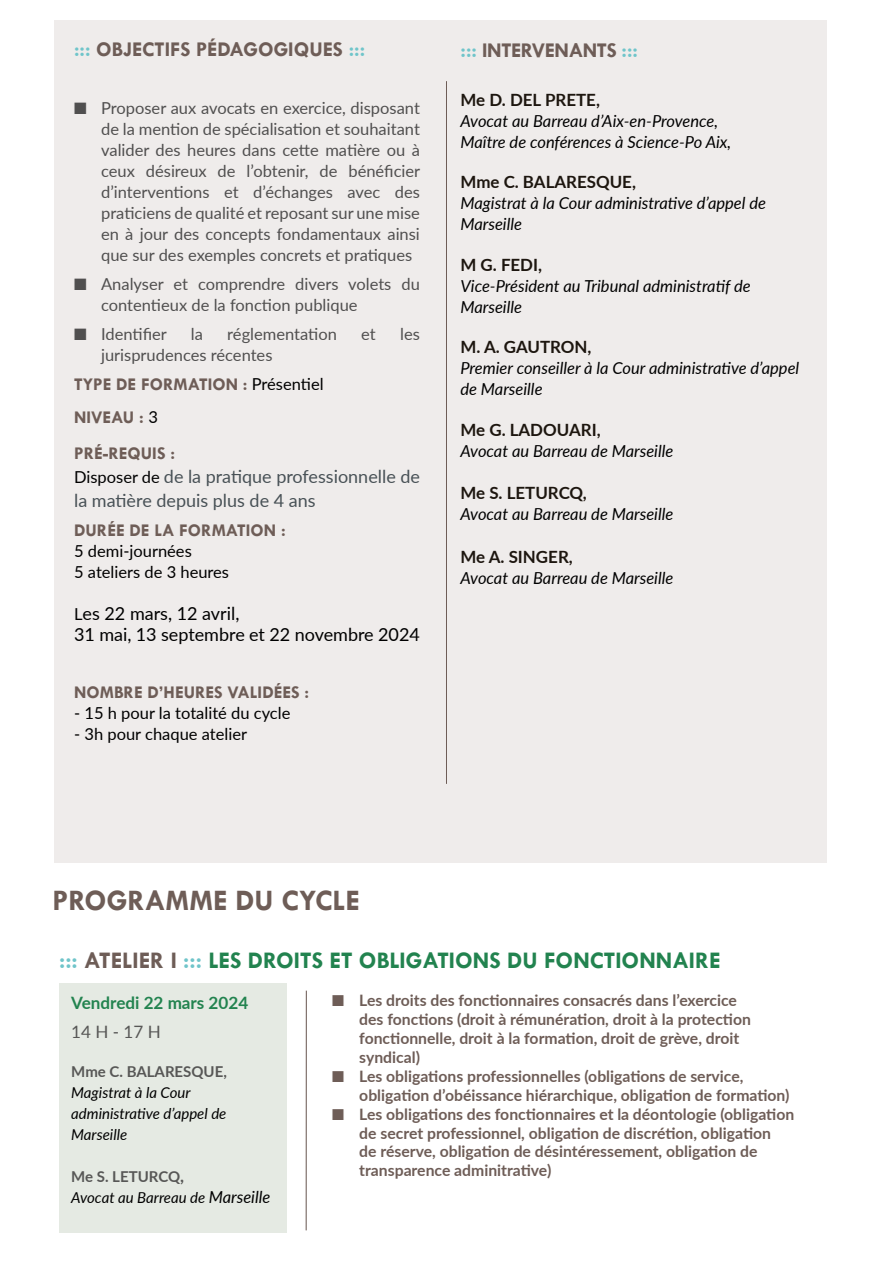
<style>
.page{position:relative;width:893px;height:1263px;background:#fff}
.page>*{position:absolute;margin:0;border:0;box-sizing:border-box;transform-origin:0 0}
.t1{font:700 30px "Tw Cen";color:#6e5d57}
.t2{font:700 24px "Tw Cen";color:#22834f}
.t3{font:700 21.15px "Tw Cen";color:#6e5d57}
.t4{font:700 21.15px "Tw Cen";letter-spacing:-.02em;color:#6e5d57}
.t5{font:700 18px/33px "Tw Cen";color:#6e5d57}
.t6{font:18px/24px "Lato";color:#485156}
.t7{font:18px/21px "Lato";color:#000}
.t8{font:700 17.1px "Lato";color:#22834f}
.t9{font:17.1px "Lato";color:#575756}
.t10{font:700 16.95px "Lato";color:#1d160f}
.t11{font:16.5px/21px "Lato";color:#504f4f;text-align:justify}
.t12{font:italic 16.5px/21px "Lato";color:#000}
.t13{font:16.5px/21px "Lato";color:#000}
.t14{font:700 15.75px/18.9px "Lato";color:#6e5d57}
.t15{font:italic 15px/21px "Lato";color:#000}
.t16{font:700 15px "Lato";color:#575756}
.s1{color:#70c5ca}
.s2{font-family:"Lato";font-weight:400;font-size:16.5px;color:#000}
.s3{font-size:16.5px;color:#000}
.s4{font-size:16.5px}
.s5{color:#6e5d57}
.s6{font-weight:700;font-style:normal;color:#575756}
.s7{font-weight:700;font-style:normal;font-size:16.95px;color:#575756}
</style>
<div class="page">
<div style="left:54px;top:21px;width:773px;height:842px;background:#efeceb"></div>
<hr style="left:446px;top:81px;width:1px;height:703px;background:#6e5d57">
<div style="left:59px;top:983px;width:228px;height:249px;background:#e5eae3"></div>
<hr style="left:306px;top:991px;width:1px;height:239px;background:#6e5d57">
<h3 class="t3" style="left:74px;top:36px;width:293px"><span class="s1">:::</span> OBJECTIFS PÉDAGOGIQUES <span class="s1">:::</span></h3>
<p class="t11" style="left:101px;top:97px;width:321px;text-indent:-27px">■ Proposer aux avocats en exercice, disposant de la mention de spécialisation et souhaitant valider des heures dans cette matière ou à ceux désireux de l’obtenir, de bénéficier d’interventions et d’échanges avec des praticiens de qualité et reposant sur une mise en à jour des concepts fondamentaux ainsi que sur des exemples concrets et pratiques</p>
<p class="t11" style="left:101px;top:273px;width:320px;text-indent:-27px">■ Analyser et comprendre divers volets du contentieux de la fonction publique</p>
<p class="t11" style="left:74px;top:323px;width:94px">■ Identifier</p>
<p class="t11" style="left:191px;top:323px;width:14px">la</p>
<p class="t11" style="left:227px;top:323px;width:111px">réglementation</p>
<p class="t11" style="left:361px;top:323px;width:16px">et</p>
<p class="t11" style="left:400px;top:323px;width:21px">les</p>
<p class="t11" style="left:101px;top:344px;width:173px">jurisprudences récentes</p>
<p class="t5" style="left:74px;top:368px;width:251px">TYPE DE FORMATION : <span class="s2">Présentiel<br></span>NIVEAU : <span class="s2">3</span></p>
<p class="t5" style="left:74px;top:437px;width:102px">PRÉ-REQUIS :</p>
<p class="t6" style="left:74px;top:464px;width:347px"><span class="s3">Disposer de</span> de la pratique professionnelle de la matière depuis plus de 4 ans</p>
<p class="t5" style="left:74px;top:514px;width:213px">DURÉE DE LA FORMATION :</p>
<p class="t13" style="left:74px;top:540px;width:156px">5 demi-journées<br>5 ateliers de 3 heures</p>
<p class="t7" style="left:74px;top:603px;width:347px"><span class="s4">L</span>es 22 mars, 12 avril,<br>31 mai, 13 septembre et 22 novembre 2024</p>
<p class="t5" style="left:74px;top:676px;width:236px">NOMBRE D’HEURES VALIDÉES :</p>
<p class="t13" style="left:74px;top:702px;width:218px">- 15 h pour la totalité du cycle</p>
<p class="t13" style="left:74px;top:723px;width:174px">- 3h pour chaque atelier</p>
<h3 class="t4" style="left:460px;top:37px;width:179px"><span class="s1">:::</span> INTERVENANTS <span class="s1">:::</span></h3>
<p class="t10" style="left:460px;top:87px;width:141px">Me D. DEL PRETE,</p>
<p class="t12" style="left:460px;top:109px;width:272px">Avocat au Barreau d’Aix-en-Provence,<br>Maître de conférences à Science-Po Aix,</p>
<p class="t10" style="left:460px;top:170px;width:177px">Mme C. BALARESQUE,</p>
<p class="t12" style="left:460px;top:192px;width:307px">Magistrat à la Cour administrative d’appel de<br>Marseille</p>
<p class="t10" style="left:460px;top:252px;width:83px">M G. FEDI,</p>
<p class="t12" style="left:460px;top:275px;width:292px">Vice-Président au Tribunal administratif de<br>Marseille</p>
<p class="t10" style="left:460px;top:335px;width:133px">M. A. GAUTRON,</p>
<p class="t12" style="left:460px;top:357px;width:340px">Premier conseiller à la Cour administrative d’appel de Marseille</p>
<p class="t10" style="left:460px;top:417px;width:142px">Me G. LADOUARI,</p>
<p class="t12" style="left:460px;top:440px;width:214px">Avocat au Barreau de Marseille</p>
<p class="t10" style="left:460px;top:480px;width:128px">Me S. LETURCQ,</p>
<p class="t12" style="left:460px;top:503px;width:214px">Avocat au Barreau de Marseille</p>
<p class="t10" style="left:460px;top:544px;width:114px">Me A. SINGER,</p>
<p class="t12" style="left:460px;top:566px;width:214px">Avocat au Barreau de Marseille</p>
<h1 class="t1" style="left:52px;top:882px;width:309px">PROGRAMME DU CYCLE</h1>
<h2 class="t2" style="left:59px;top:946px;width:663px"><span class="s1">:::</span> <span class="s5">ATELIER I</span> <span class="s1">:::</span> LES DROITS ET OBLIGATIONS DU FONCTIONNAIRE</h2>
<p class="t8" style="left:71px;top:990px;width:178px">Vendredi 22 mars 2024</p>
<p class="t9" style="left:71px;top:1019px;width:91px">14 H - 17 H</p>
<p class="t16" style="left:71px;top:1061px;width:157px">Mme C. BALARESQUE,</p>
<p class="t15" style="left:71px;top:1082px;width:157px">Magistrat à la Cour administrative d’appel de<br>Marseille</p>
<p class="t15" style="left:71px;top:1166px;width:201px"><span class="s6">Me S. LETURCQ</span><span class="s7">,<br></span>Avocat au Barreau de <span class="s4">Marseille</span></p>
<p class="t14" style="left:359px;top:990px;width:393px;text-indent:-27px">■ Les droits des fonctionnaires consacrés dans l’exercice des fonctions (droit à rémunération, droit à la protection fonctionnelle, droit à la formation, droit de grève, droit syndical)</p>
<p class="t14" style="left:359px;top:1066px;width:432px;text-indent:-27px">■ Les obligations professionnelles (obligations de service, obligation d’obéissance hiérarchique, obligation de formation)</p>
<p class="t14" style="left:359px;top:1104px;width:437px;text-indent:-27px">■ Les obligations des fonctionnaires et la déontologie (obligation de secret professionnel, obligation de discrétion, obligation<br>de réserve, obligation de désintéressement, obligation de transparence adminitrative)</p>
</div>
